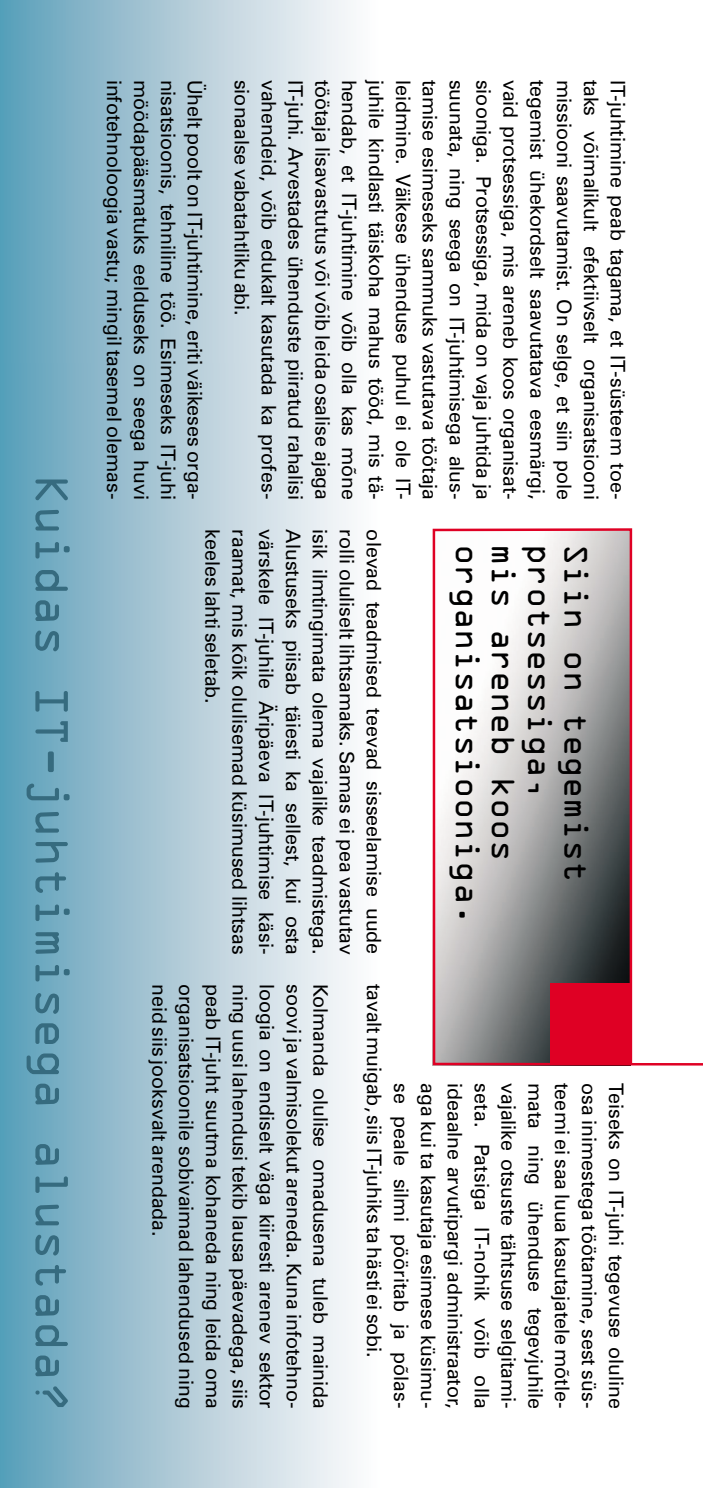
<style>
.page{position:relative;width:703px;height:1488px;background:#fff}
.page>*{position:absolute;margin:0;border:0;box-sizing:border-box;transform-origin:0 0}
.t1{font:50px "OCRA Extended";color:#366b7f}
.t2{font:35px "OCRA Extended";color:#000}
.t3{font:20px "Zurich BT";color:#000}
</style>
<div class="page">
<img style="left:0;top:0;width:351px;height:1488px">
<svg style="left:432px;top:528px;width:270px;height:538px"></svg>
<h1 class="t1" style="left:70px;top:474px;width:938px;rotate:90deg">Kuidas IT-juhtimisega alustada?</h1>
<p class="t3" style="left:122px;top:80px;width:421px;rotate:90deg">infotehnoloogia vastu; mingil tasemel olemas-</p>
<p class="t3" style="left:148px;top:80px;width:422px;rotate:90deg">möödapääsmatuks eelduseks on seega huvi</p>
<p class="t3" style="left:175px;top:80px;width:422px;rotate:90deg">nisatsioonis, tehniline töö. Esimeseks IT-juhi</p>
<p class="t3" style="left:202px;top:80px;width:422px;rotate:90deg">Ühelt poolt on IT-juhtimine, eriti väikeses orga-</p>
<p class="t3" style="left:249px;top:80px;width:238px;rotate:90deg">sionaalse vabatahtliku abi.</p>
<p class="t3" style="left:276px;top:80px;width:421px;rotate:90deg">vahendeid, võib edukalt kasutada ka profes-</p>
<p class="t3" style="left:303px;top:80px;width:422px;rotate:90deg">IT-juhi. Arvestades ühenduste piiratud rahalisi</p>
<p class="t3" style="left:330px;top:80px;width:422px;rotate:90deg">töötaja lisavastutus või võib leida osalise ajaga</p>
<p class="t3" style="left:356px;top:80px;width:422px;rotate:90deg">hendab, et IT-juhtimine võib olla kas mõne</p>
<p class="t3" style="left:383px;top:80px;width:422px;rotate:90deg">juhile kindlasti täiskoha mahus tööd, mis tä-</p>
<p class="t3" style="left:410px;top:80px;width:422px;rotate:90deg">leidmine. Väikese ühenduse puhul ei ole IT-</p>
<p class="t3" style="left:437px;top:80px;width:422px;rotate:90deg">tamise esimeseks sammuks vastutava töötaja</p>
<p class="t3" style="left:464px;top:80px;width:422px;rotate:90deg">suunata, ning seega on IT-juhtimisega alus-</p>
<p class="t3" style="left:491px;top:80px;width:422px;rotate:90deg">siooniga. Protsessiga, mida on vaja juhtida ja</p>
<p class="t3" style="left:518px;top:80px;width:421px;rotate:90deg">vaid protsessiga, mis areneb koos organisat-</p>
<p class="t3" style="left:544px;top:80px;width:422px;rotate:90deg">tegemist ühekordselt saavutatava eesmärgi,</p>
<p class="t3" style="left:571px;top:80px;width:422px;rotate:90deg">missiooni saavutamist. On selge, et siin pole</p>
<p class="t3" style="left:598px;top:80px;width:422px;rotate:90deg">taks võimalikult efektiivselt organisatsiooni</p>
<p class="t3" style="left:625px;top:80px;width:422px;rotate:90deg">IT-juhtimine peab tagama, et IT-süsteem toe-</p>
<p class="t3" style="left:220px;top:529px;width:176px;rotate:90deg">keeles lahti seletab.</p>
<p class="t3" style="left:247px;top:529px;width:426px;rotate:90deg">raamat, mis kõik olulisemad küsimused lihtsas</p>
<p class="t3" style="left:273px;top:529px;width:426px;rotate:90deg">värskele IT-juhile Äripäeva IT-juhtimise käsi-</p>
<p class="t3" style="left:300px;top:529px;width:426px;rotate:90deg">Alustuseks piisab täiesti ka sellest, kui osta</p>
<p class="t3" style="left:327px;top:529px;width:426px;rotate:90deg">isik ilmtingimata olema vajalike teadmistega.</p>
<p class="t3" style="left:354px;top:529px;width:426px;rotate:90deg">rolli oluliselt lihtsamaks. Samas ei pea vastutav</p>
<p class="t3" style="left:381px;top:529px;width:426px;rotate:90deg">olevad teadmised teevad sisseelamise uude</p>
<h2 class="t2" style="left:479px;top:544px;width:382px;rotate:90deg">organisatsiooniga.</h2>
<h2 class="t2" style="left:516px;top:544px;width:319px;rotate:90deg">mis areneb koos</h2>
<h2 class="t2" style="left:552px;top:544px;width:255px;rotate:90deg">protsessiga,</h2>
<h2 class="t2" style="left:588px;top:544px;width:340px;rotate:90deg">Siin on tegemist</h2>
<p class="t3" style="left:167px;top:984px;width:254px;rotate:90deg">neid siis jooksvalt arendada.</p>
<p class="t3" style="left:194px;top:984px;width:426px;rotate:90deg">organisatsioonile sobivaimad lahendused ning</p>
<p class="t3" style="left:220px;top:984px;width:426px;rotate:90deg">peab IT-juht suutma kohaneda ning leida oma</p>
<p class="t3" style="left:247px;top:984px;width:426px;rotate:90deg">ning uusi lahendusi tekib lausa päevadega, siis</p>
<p class="t3" style="left:274px;top:984px;width:426px;rotate:90deg">loogia on endiselt väga kiiresti arenev sektor</p>
<p class="t3" style="left:301px;top:984px;width:426px;rotate:90deg">soovi ja valmisolekut areneda. Kuna infotehno-</p>
<p class="t3" style="left:328px;top:984px;width:426px;rotate:90deg">Kolmanda olulise omadusena tuleb mainida</p>
<p class="t3" style="left:381px;top:984px;width:375px;rotate:90deg">tavalt muigab, siis IT-juhiks ta hästi ei sobi.</p>
<p class="t3" style="left:408px;top:1083px;width:327px;rotate:90deg">se peale silmi pööritab ja põlas-</p>
<p class="t3" style="left:435px;top:1083px;width:327px;rotate:90deg">aga kui ta kasutaja esimese küsimu-</p>
<p class="t3" style="left:462px;top:1083px;width:327px;rotate:90deg">ideaalne arvutipargi administraator,</p>
<p class="t3" style="left:489px;top:1083px;width:327px;rotate:90deg">seta. Patsiga IT-nohik võib olla</p>
<p class="t3" style="left:516px;top:1083px;width:327px;rotate:90deg">vajalike otsuste tähtsuse selgitami-</p>
<p class="t3" style="left:542px;top:1083px;width:327px;rotate:90deg">mata ning ühenduse tegevjuhile</p>
<p class="t3" style="left:569px;top:1083px;width:327px;rotate:90deg">teemi ei saa luua kasutajatele mõtle-</p>
<p class="t3" style="left:596px;top:1083px;width:327px;rotate:90deg">osa inimestega töötamine, sest süs-</p>
<p class="t3" style="left:623px;top:1083px;width:327px;rotate:90deg">Teiseks on IT-juhi tegevuse oluline</p>
</div>
